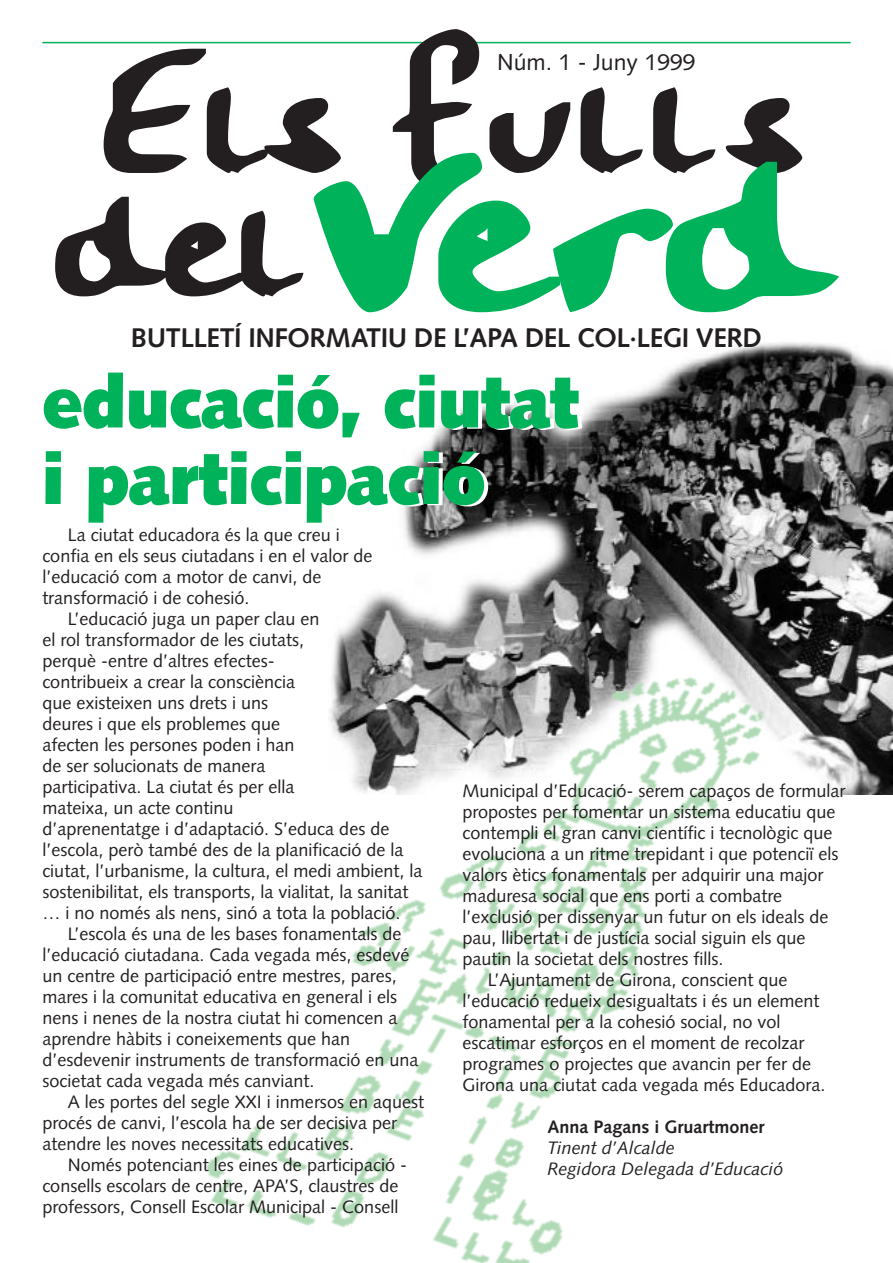
<style>
.page{position:relative;width:893px;height:1263px;background:#fff}
.page>*{position:absolute;margin:0;border:0;box-sizing:border-box;transform-origin:0 0}
.t1{font:269.55px "Handwriting Plain";color:#00b259;scale:1.32 1}
.t2{font:178.5px "Handwriting Plain";letter-spacing:.065em;color:#231f20;scale:1.32 1}
.t3{font:178.5px "Handwriting Plain";letter-spacing:.03em;color:#231f20;scale:1.32 1}
.t4{font:900 72px/76.5px "Syntax";color:#00b259;scale:.91 1}
.t5{font:700 27px "Syntax";letter-spacing:-.015em;color:#231f20}
.t6{font:23.1px "Syntax";color:#231f20}
.t7{font:18px "Syntax";color:#231f20}
.t8{font:italic 18px/21px "Syntax";color:#231f20}
.t9{font:700 18px "Syntax";color:#231f20}
</style>
<div class="page">
<img style="left:348px;top:342px;width:544px;height:453px">
<hr style="left:42px;top:42px;width:808px;height:1px;background:#00b259">
<img style="left:206px;top:626px;width:570px;height:637px">
<h2 class="t2" style="left:93px;top:7px;width:537px">Els fulls</h2>
<h2 class="t3" style="left:57px;top:130px;width:186px">del</h2>
<h3 class="t5" style="left:131px;top:326px;width:632px">BUTLLETÍ INFORMATIU DE L’APA DEL COL·LEGI VERD</h3>
<p class="t6" style="left:497px;top:53px;width:200px">Núm. 1 - Juny 1999</p>
<h1 class="t1" style="left:297px;top:62px;width:409px">Verd</h1>
<h3 class="t4" style="left:42px;top:371px;width:591px">educació, ciutat i participació</h3>
<p class="t7" style="left:68px;top:527px;width:273px">La ciutat educadora és la que creu i</p>
<p class="t7" style="left:42px;top:548px;width:331px">confia en els seus ciutadans i en el valor de</p>
<p class="t7" style="left:42px;top:569px;width:281px">l’educació com a motor de canvi, de</p>
<p class="t7" style="left:42px;top:590px;width:208px">transformació i de cohesió.</p>
<p class="t7" style="left:68px;top:611px;width:253px">L’educació juga un paper clau en</p>
<p class="t7" style="left:42px;top:632px;width:263px">el rol transformador de les ciutats,</p>
<p class="t7" style="left:42px;top:653px;width:234px">perquè -entre d’altres efectes-</p>
<p class="t7" style="left:42px;top:674px;width:254px">contribueix a crear la consciència</p>
<p class="t7" style="left:42px;top:695px;width:227px">que existeixen uns drets i uns</p>
<p class="t7" style="left:42px;top:716px;width:239px">deures i que els problemes que</p>
<p class="t7" style="left:42px;top:737px;width:254px">afecten les persones poden i han</p>
<p class="t7" style="left:42px;top:758px;width:225px">de ser solucionats de manera</p>
<p class="t7" style="left:42px;top:779px;width:253px">participativa. La ciutat és per ella</p>
<p class="t7" style="left:42px;top:800px;width:192px">mateixa, un acte continu</p>
<p class="t7" style="left:42px;top:821px;width:348px">d’aprenentatge i d’adaptació. S’educa des de</p>
<p class="t7" style="left:42px;top:842px;width:362px">l’escola, però també des de la planificació de la</p>
<p class="t7" style="left:42px;top:863px;width:381px">ciutat, l’urbanisme, la cultura, el medi ambient, la</p>
<p class="t7" style="left:42px;top:884px;width:367px">sostenibilitat, els transports, la vialitat, la sanitat</p>
<p class="t7" style="left:42px;top:905px;width:360px">… i no només als nens, sinó a tota la població.</p>
<p class="t7" style="left:68px;top:926px;width:335px">L’escola és una de les bases fonamentals de</p>
<p class="t7" style="left:42px;top:947px;width:369px">l’educació ciutadana. Cada vegada més, esdevé</p>
<p class="t7" style="left:42px;top:968px;width:356px">un centre de participació entre mestres, pares,</p>
<p class="t7" style="left:42px;top:989px;width:356px">mares i la comunitat educativa en general i els</p>
<p class="t7" style="left:42px;top:1010px;width:357px">nens i nenes de la nostra ciutat hi comencen a</p>
<p class="t7" style="left:42px;top:1031px;width:309px">aprendre hàbits i coneixements que han</p>
<p class="t7" style="left:42px;top:1052px;width:378px">d’esdevenir instruments de transformació en una</p>
<p class="t7" style="left:42px;top:1073px;width:273px">societat cada vegada més canviant.</p>
<p class="t7" style="left:68px;top:1094px;width:358px">A les portes del segle XXI i inmersos en aquest</p>
<p class="t7" style="left:42px;top:1115px;width:356px">procés de canvi, l’escola ha de ser decisiva per</p>
<p class="t7" style="left:42px;top:1136px;width:313px">atendre les noves necessitats educatives.</p>
<p class="t7" style="left:68px;top:1157px;width:340px">Només potenciant les eines de participació -</p>
<p class="t7" style="left:42px;top:1178px;width:357px">consells escolars de centre, APA’S, claustres de</p>
<p class="t7" style="left:42px;top:1199px;width:357px">professors, Consell Escolar Municipal - Consell</p>
<p class="t7" style="left:462px;top:784px;width:384px">Municipal d’Educació- serem capaços de formular</p>
<p class="t7" style="left:462px;top:805px;width:374px">propostes per fomentar un sistema educatiu que</p>
<p class="t7" style="left:462px;top:826px;width:371px">contempli el gran canvi científic i tecnològic que</p>
<p class="t7" style="left:462px;top:847px;width:377px">evoluciona a un ritme trepidant i que potenciï els</p>
<p class="t7" style="left:462px;top:868px;width:362px">valors ètics fonamentals per adquirir una major</p>
<p class="t7" style="left:462px;top:889px;width:321px">maduresa social que ens porti a combatre</p>
<p class="t7" style="left:462px;top:910px;width:367px">l’exclusió per dissenyar un futur on els ideals de</p>
<p class="t7" style="left:462px;top:931px;width:344px">pau, llibertat i de justícia social siguin els que</p>
<p class="t7" style="left:462px;top:952px;width:262px">pautin la societat dels nostres fills.</p>
<p class="t7" style="left:488px;top:973px;width:301px">L’Ajuntament de Girona, conscient que</p>
<p class="t7" style="left:462px;top:994px;width:358px">l’educació redueix desigualtats i és un element</p>
<p class="t7" style="left:462px;top:1015px;width:320px">fonamental per a la cohesió social, no vol</p>
<p class="t7" style="left:462px;top:1036px;width:343px">escatimar esforços en el moment de recolzar</p>
<p class="t7" style="left:462px;top:1057px;width:350px">programes o projectes que avancin per fer de</p>
<p class="t7" style="left:462px;top:1078px;width:364px">Girona una ciutat cada vegada més Educadora.</p>
<p class="t9" style="left:547px;top:1120px;width:218px">Anna Pagans i Gruartmoner</p>
<p class="t8" style="left:547px;top:1139px;width:238px">Tinent d’Alcalde<br>Regidora Delegada d’Educació</p>
</div>
